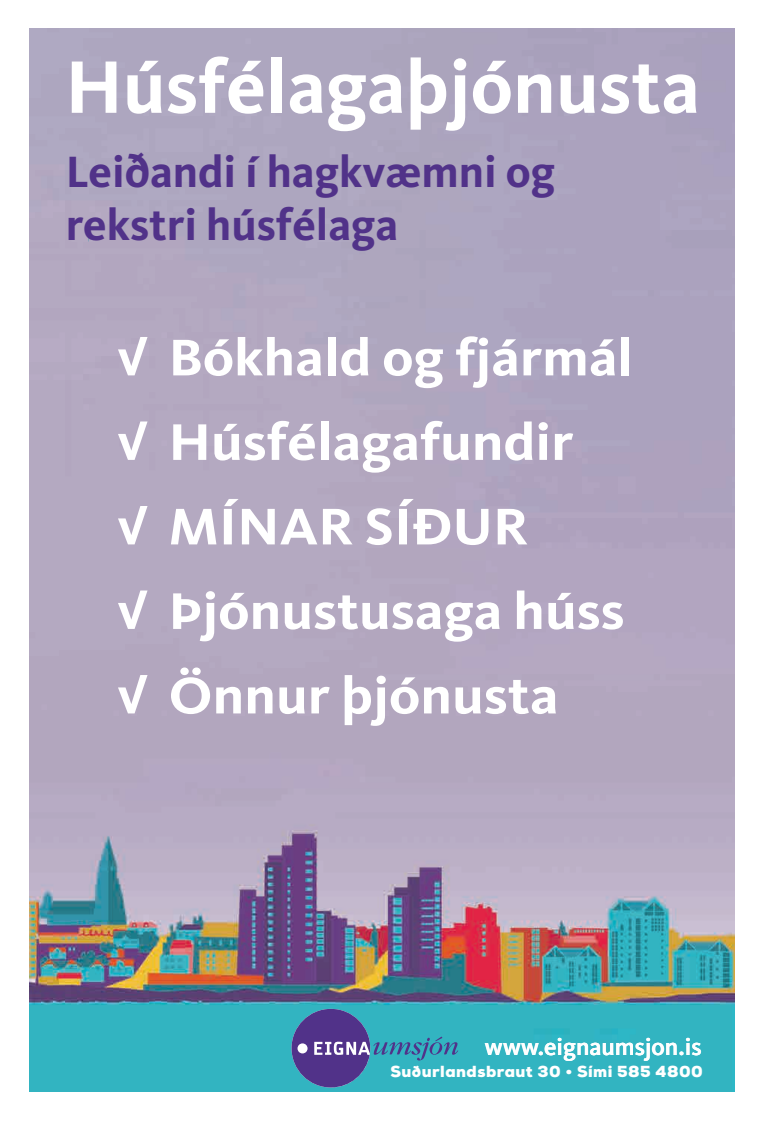
<style>
.page{position:relative;width:780px;height:1134px;background:#fff}
.page>*{position:absolute;margin:0;border:0;box-sizing:border-box;transform-origin:0 0}
.t1{font:700 77px "Kievit Pro";color:#fff}
.t2{font:700 53.4px/84.5px "Kievit Pro";color:#fff}
.t3{font:700 45.4px/52.5px "Kievit Pro";color:#513289}
.t4{font:500 24.7px "Kievit Pro";color:#fff}
.t5{font:900 16px "Nexa";letter-spacing:.03em;color:#fff}
</style>
<div class="page">
<img style="left:29px;top:28px;width:705px;height:1063px">
<svg style="left:291px;top:1009px;width:167px;height:78px;background:#4586ae"></svg>
<h1 class="t1" style="left:65px;top:41px;width:636px">Húsfélagaþjónusta</h1>
<p class="t3" style="left:66px;top:145px;width:490px">Leiðandi í hagkvæmni og rekstri húsfélaga</p>
<p class="t2" style="left:117px;top:315px;width:518px">√ Bókhald og fjármál √ Húsfélagafundir<br>√ MÍNAR SÍÐUR<br>√ Þjónustusaga húss √ Önnur þjónusta</p>
<p class="t4" style="left:485px;top:1032px;width:218px">www.eignaumsjon.is</p>
<p class="t5" style="left:390px;top:1061px;width:314px">Suðurlandsbraut 30 • Sími 585 4800</p>
</div>
